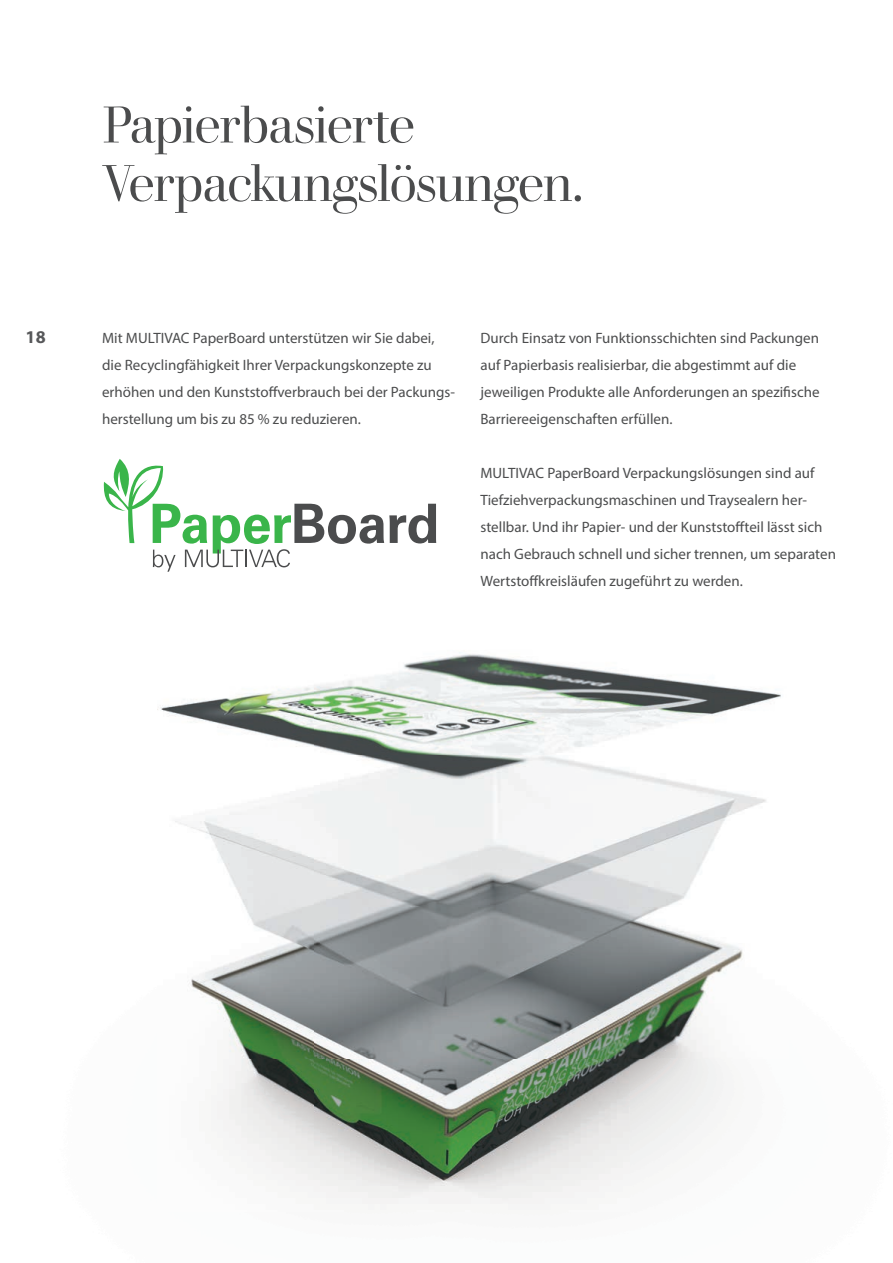
<style>
.page{position:relative;width:893px;height:1263px;background:#fff}
.page>*{position:absolute;margin:0;border:0;box-sizing:border-box;transform-origin:0 0}
.t1{font:51px/58.5px "Walbaum Display";letter-spacing:-.015em;color:#4b4c4d}
.t2{font:700 18px "Myriad Pro";color:#57585a}
.t3{font:15px/27px "Myriad Pro";color:#4b4c4d}
</style>
<div class="page">
<img style="left:157px;top:652px;width:624px;height:552px">
<svg style="left:104px;top:459px;width:332px;height:113px"></svg>
<p class="t2" style="left:26px;top:325px;width:22px">18</p>
<h1 class="t1" style="left:102px;top:96px;width:483px">Papierbasierte<br>Verpackungslösungen.</h1>
<p class="t3" style="left:102px;top:324px;width:355px">Mit MULTIVAC PaperBoard unterstützen wir Sie dabei, die Recyclingfähigkeit Ihrer Verpackungskonzepte zu erhöhen und den Kunststoffverbrauch bei der Packungs&shy;herstellung um bis zu 85 % zu reduzieren.</p>
<p class="t3" style="left:480px;top:324px;width:341px">Durch Einsatz von Funktionsschichten sind Packungen auf Papierbasis realisierbar, die abgestimmt auf die jeweiligen Produkte alle Anforderungen an spezifische Barriereeigenschaften erfüllen.</p>
<p class="t3" style="left:480px;top:459px;width:357px">MULTIVAC PaperBoard Verpackungslösungen sind auf Tiefziehverpackungsmaschinen und Traysealern her&shy;stellbar. Und ihr Papier- und der Kunststoffteil lässt sich nach Gebrauch schnell und sicher trennen, um separaten Wertstoffkreisläufen zugeführt zu werden.</p>
</div>
